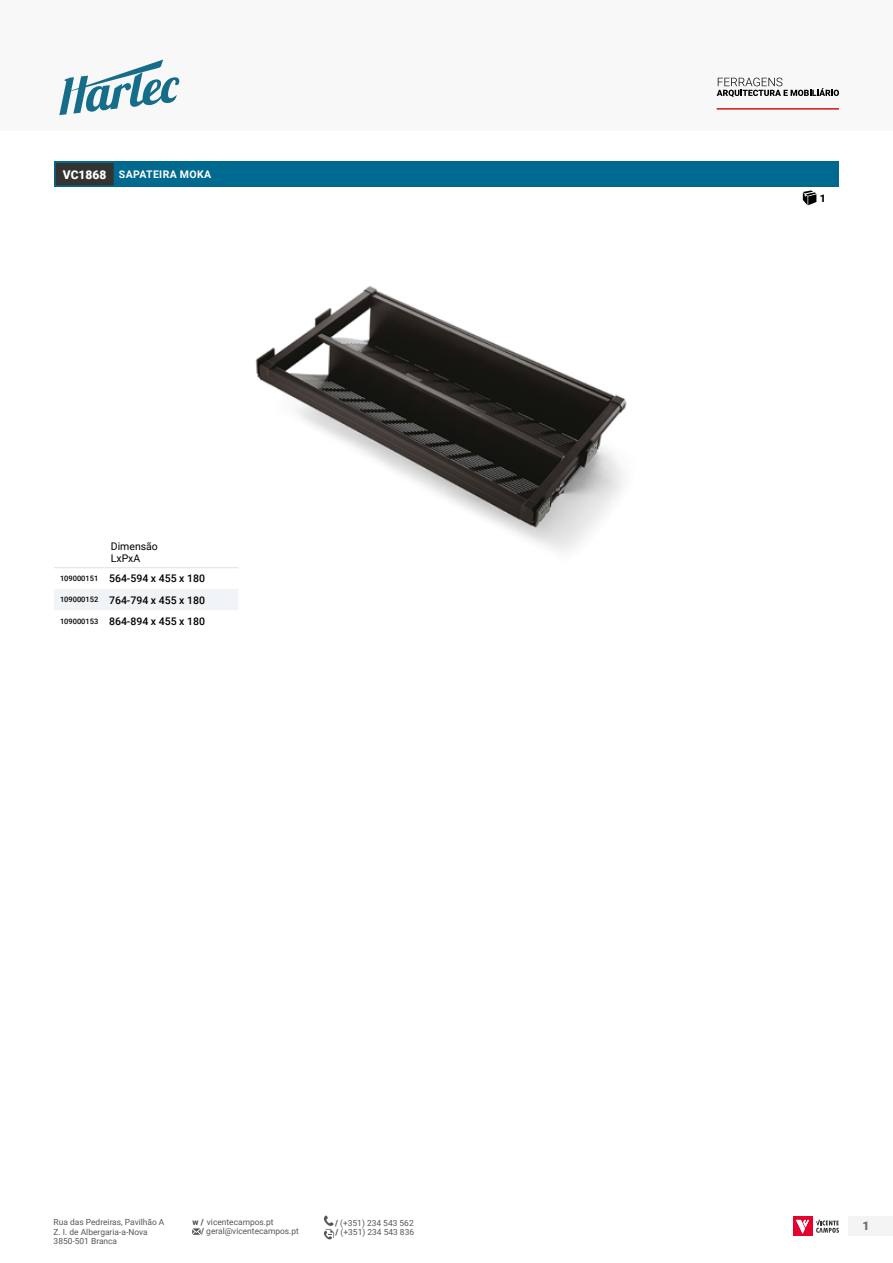
<style>
.page{position:relative;width:893px;height:1263px;background:#fff}
.page>*{position:absolute;margin:0;border:0;box-sizing:border-box;transform-origin:0 0}
.t1{font:900 12px "Roboto";color:#706f6f}
.t2{font:500 10.5px/21.3px "Roboto";color:#000;text-align:justify}
.t3{font:700 10.5px "Roboto";letter-spacing:.035em;color:#fff}
.t4{font:10.5px/12px "Roboto";color:#000}
.t5{font:900 10.5px "Roboto";color:#000}
.t6{font:8.4px/9.6px "Roboto";color:#575756}
.s1{font-weight:900;font-size:12px}
.s2{font-size:7.5px}
.s3{font-weight:900}
</style>
<div class="page">
<div style="left:0;top:0;width:893px;height:131px;background:#f8f8f8"></div>
<svg style="left:59px;top:60px;width:120px;height:55px"></svg>
<div style="left:849px;top:1216px;width:44px;height:20px;background:#f4f4f4"></div>
<svg style="left:717px;top:78px;width:122px;height:19px"></svg>
<hr style="left:717px;top:108px;width:122px;height:2px;background:#cd171a">
<div style="left:793px;top:1216px;width:19px;height:20px;background:#e4032e"></div>
<svg style="left:796px;top:1220px;width:13px;height:14px"></svg>
<svg style="left:816px;top:1219px;width:23px;height:14px"></svg>
<svg style="left:192px;top:1228px;width:9px;height:7px"></svg>
<svg style="left:324px;top:1215px;width:10px;height:24px"></svg>
<img style="left:238px;top:286px;width:389px;height:282px">
<div style="left:54px;top:162px;width:785px;height:25px;background:#00698f"></div>
<div style="left:54px;top:162px;width:61px;height:25px;background:#333332;border:2px solid #00698f"></div>
<svg style="left:803px;top:190px;width:13px;height:15px"></svg>
<div style="left:54px;top:589px;width:184px;height:21px;background:#f0f4f6"></div>
<hr style="left:54px;top:567px;width:51px;height:1px;background:#e3e3e3">
<hr style="left:105px;top:567px;width:133px;height:1px;background:#e3e3e3">
<p class="t3" style="left:63px;top:167px;width:150px"><span class="s1">VC1868</span> SAPATEIRA MOKA</p>
<p class="t4" style="left:111px;top:540px;width:49px">Dimensão<br>LxPxA</p>
<p class="t2" style="left:60px;top:567px;width:147px"><span class="s2">109000151</span> 564-594 x 455 x 180<br><span class="s2">109000152</span> 764-794 x 455 x 180<br><span class="s2">109000153</span> 864-894 x 455 x 180</p>
<p class="t6" style="left:54px;top:1217px;width:112px">Rua das Pedreiras, Pavilhão A</p>
<p class="t6" style="left:335px;top:1217px;width:80px"><span class="s3">/</span> (+351) 234 543 562</p>
<p class="t6" style="left:54px;top:1226px;width:96px">Z. I. de Albergaria-a-Nova<br>3850-501 Branca</p>
<p class="t6" style="left:201px;top:1217px;width:99px;line-height:9.1px;text-indent:-9px"><span class="s3">w /</span> vicentecampos.pt<br><span class="s3">/</span> geral@vicentecampos.pt</p>
<p class="t6" style="left:336px;top:1227px;width:80px"><span class="s3">/</span> (+351) 234 543 836</p>
<p class="t5" style="left:820px;top:191px;width:8px">1</p>
<h1 class="t1" style="left:862px;top:1217px;width:8px">1</h1>
</div>
